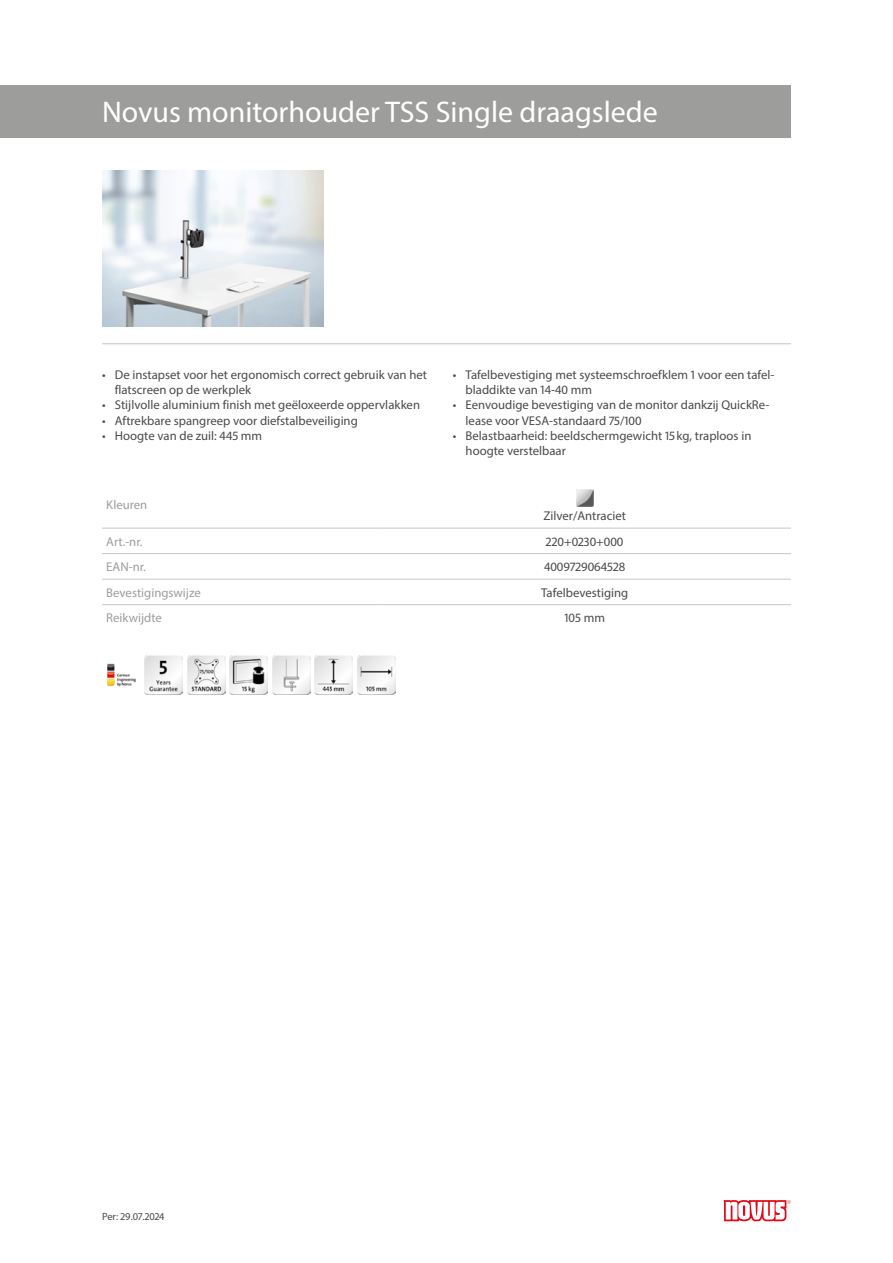
<style>
.page{position:relative;width:893px;height:1263px;background:#fff}
.page>*{position:absolute;margin:0;border:0;box-sizing:border-box;transform-origin:0 0}
.Produktname{font:30px "Myriad Pro";color:#fff}
.Produkttabelle_Zentr{font:12.75px/15.3px "Myriad Pro";color:#4a4a49}
.Produkttabelle_Links{font:12.75px "Myriad Pro";color:#9d9d9c}
.Farbildtext{font:12.75px "Myriad Pro";color:#4a4a49}
.t1{font:10.5px "Myriad Pro";color:#4a4a49}
</style>
<div class="page">
<img style="left:102px;top:170px;width:221px;height:156px">
<hr style="left:102px;top:343px;width:689px;height:1px;background:#c6c6c6">
<img style="left:107px;top:663px;width:29px;height:24px">
<img style="left:145px;top:656px;width:38px;height:38px">
<img style="left:187px;top:656px;width:38px;height:38px">
<img style="left:230px;top:656px;width:38px;height:38px">
<img style="left:272px;top:656px;width:38px;height:38px">
<img style="left:315px;top:656px;width:38px;height:38px">
<img style="left:357px;top:656px;width:38px;height:38px">
<svg style="left:724px;top:1200px;width:67px;height:21px"></svg>
<div style="left:0;top:85px;width:791px;height:53px;background:#9d9d9c"></div>
<hr style="left:102px;top:528px;width:276px;height:1px;background:#c6c6c6">
<hr style="left:378px;top:528px;width:413px;height:1px;background:#c6c6c6">
<hr style="left:102px;top:553px;width:276px;height:1px;background:#c6c6c6">
<hr style="left:378px;top:553px;width:413px;height:1px;background:#c6c6c6">
<hr style="left:102px;top:579px;width:276px;height:1px;background:#c6c6c6">
<hr style="left:378px;top:579px;width:413px;height:1px;background:#c6c6c6">
<hr style="left:102px;top:604px;width:276px;height:1px;background:#c6c6c6">
<hr style="left:378px;top:604px;width:413px;height:1px;background:#c6c6c6">
<img style="left:576px;top:489px;width:17px;height:17px">
<p class="Produktname" style="left:102px;top:94px;width:557px">Novus monitorhouder TSS Single draagslede</p>
<p class="Produkttabelle_Zentr" style="left:115px;top:367px;width:314px;text-indent:-13px">• De instapset voor het ergonomisch correct gebruik van het flatscreen op de werkplek</p>
<p class="Produkttabelle_Zentr" style="left:102px;top:397px;width:320px">• Stijlvolle aluminium finish met geëloxeerde oppervlakken</p>
<p class="Produkttabelle_Zentr" style="left:102px;top:413px;width:257px">• Aftrekbare spangreep voor diefstalbeveiliging</p>
<p class="Produkttabelle_Zentr" style="left:102px;top:428px;width:162px">• Hoogte van de zuil: 445 mm</p>
<p class="Produkttabelle_Links" style="left:106px;top:497px;width:42px">Kleuren</p>
<p class="Produkttabelle_Zentr" style="left:466px;top:367px;width:310px;text-indent:-13px">• Tafelbevestiging met systeemschroefklem 1 voor een tafel&shy;bladdikte van 14-40 mm</p>
<p class="Produkttabelle_Zentr" style="left:466px;top:397px;width:305px;text-indent:-13px">• Eenvoudige bevestiging van de monitor dankzij QuickRe&shy;lease voor VESA-standaard 75/100</p>
<p class="Produkttabelle_Zentr" style="left:466px;top:428px;width:287px;text-indent:-13px">• Belastbaarheid: beeldschermgewicht 15 kg, traploos in hoogte verstelbaar</p>
<p class="Farbildtext" style="left:543px;top:507px;width:84px">Zilver/Antraciet</p>
<p class="Produkttabelle_Links" style="left:106px;top:533px;width:38px">Art.-nr.</p>
<p class="Produkttabelle_Zentr" style="left:546px;top:533px;width:79px">220+0230+000</p>
<p class="Produkttabelle_Links" style="left:106px;top:559px;width:41px">EAN-nr.</p>
<p class="Produkttabelle_Zentr" style="left:544px;top:559px;width:83px">4009729064528</p>
<p class="Produkttabelle_Links" style="left:106px;top:584px;width:96px">Bevestigingswijze</p>
<p class="Produkttabelle_Zentr" style="left:541px;top:584px;width:89px">Tafelbevestiging</p>
<p class="Produkttabelle_Links" style="left:106px;top:610px;width:57px">Reikwijdte</p>
<p class="Produkttabelle_Zentr" style="left:564px;top:610px;width:42px">105 mm</p>
<p class="t1" style="left:102px;top:1210px;width:64px">Per: 29.07.2024</p>
</div>
